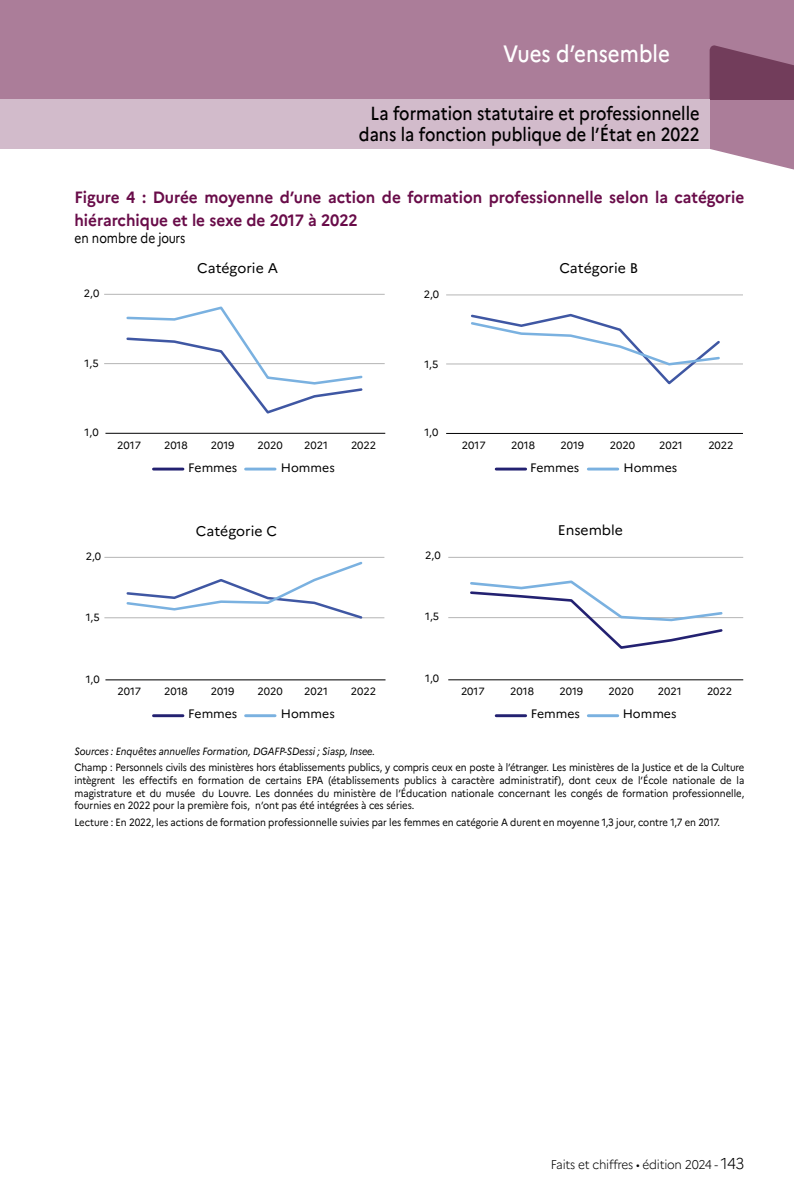
<style>
.page{position:relative;width:794px;height:1191px;background:#fff}
.page>*{position:absolute;margin:0;border:0;box-sizing:border-box;transform-origin:0 0}
.t1{font:500 23.62px "Marianne";color:#fff;scale:.87 1}
.t2{font:500 18.9px/21px "Marianne";color:#000;text-align:right;scale:.87 1}
.t3{font:700 16.45px/22.8px "Marianne";color:#690c49;scale:.94 1}
.t4{font:14px "Marianne Regular 2";color:#000}
._05_Sous-titre_FaG{font:14px "Marianne";color:#000;scale:.85 1}
.t5{font:300 12.6px "Marianne";letter-spacing:-.02em;color:#000;scale:.94 1}
.t6{font:12.25px "Marianne Regular 2";color:#000}
._05_Note{font:10.5px/12.6px "Marianne";color:#000;text-align:justify;scale:.9 1}
.t7{font:10.5px "Marianne Regular 2";color:#000}
._05_Source{font:italic 10.5px "Marianne";color:#000;scale:.9 1}
.s1{font-size:15.75px}
</style>
<div class="page">
<div style="left:0;top:0;width:794px;height:99px;background:#ab7d99"></div>
<svg style="left:709px;top:45px;width:85px;height:125px"></svg>
<div style="left:0;top:99px;width:709px;height:50px;background:#d2bbcb"></div>
<hr style="left:496px;top:467px;width:29px;height:3px;background:#232171">
<hr style="left:588px;top:467px;width:30px;height:3px;background:#7ab1e0">
<hr style="left:153px;top:467px;width:30px;height:3px;background:#232171">
<hr style="left:246px;top:467px;width:29px;height:3px;background:#7ab1e0">
<hr style="left:153px;top:714px;width:30px;height:3px;background:#232171">
<hr style="left:246px;top:714px;width:29px;height:3px;background:#7ab1e0">
<hr style="left:496px;top:714px;width:29px;height:3px;background:#232171">
<hr style="left:588px;top:714px;width:30px;height:3px;background:#7ab1e0">
<hr style="left:446px;top:294px;width:297px;height:1px;background:#020203">
<hr style="left:446px;top:363px;width:297px;height:1px;background:#020203">
<hr style="left:104px;top:294px;width:281px;height:1px;background:#020203">
<hr style="left:104px;top:363px;width:281px;height:1px;background:#020203">
<hr style="left:448px;top:557px;width:295px;height:1px;background:#020203">
<hr style="left:448px;top:617px;width:295px;height:1px;background:#020203">
<hr style="left:104px;top:557px;width:280px;height:1px;background:#020203">
<hr style="left:104px;top:617px;width:280px;height:1px;background:#020203">
<hr style="left:105px;top:433px;width:280px;height:1px;background:#020203">
<hr style="left:446px;top:433px;width:297px;height:1px;background:#020203">
<hr style="left:448px;top:679px;width:295px;height:1px;background:#020203">
<hr style="left:105px;top:679px;width:280px;height:1px;background:#020203">
<svg style="left:125px;top:561px;width:239px;height:58px"></svg>
<svg style="left:468px;top:580px;width:256px;height:69px"></svg>
<svg style="left:125px;top:306px;width:239px;height:108px"></svg>
<svg style="left:469px;top:313px;width:253px;height:72px"></svg>
<h1 class="t1" style="left:503px;top:39px;width:193px">Vues d’ensemble</h1>
<h2 class="t2" style="left:359px;top:102px;width:393px">La formation statutaire et professionnelle dans la fonction publique de l’État en 2022</h2>
<p class="t3" style="left:74px;top:186px;width:714px">Figure 4 : Durée moyenne d’une action de formation professionnelle selon la catégorie hiérarchique et le sexe de 2017 à 2022</p>
<p class="_05_Sous-titre_FaG" style="left:74px;top:229px;width:132px">en nombre de jours</p>
<p class="t7" style="left:84px;top:287px;width:17px">2,0</p>
<p class="t4" style="left:197px;top:259px;width:82px">Catégorie A</p>
<p class="t4" style="left:559px;top:259px;width:80px">Catégorie B</p>
<p class="t7" style="left:424px;top:288px;width:17px">2,0</p>
<p class="t7" style="left:85px;top:356px;width:16px">1,5</p>
<p class="t7" style="left:424px;top:357px;width:16px">1,5</p>
<p class="t7" style="left:85px;top:425px;width:16px">1,0</p>
<p class="t7" style="left:424px;top:425px;width:16px">1,0</p>
<p class="t7" style="left:117px;top:439px;width:25px">2017</p>
<p class="t7" style="left:164px;top:439px;width:25px">2018</p>
<p class="t7" style="left:211px;top:439px;width:25px">2019</p>
<p class="t7" style="left:257px;top:439px;width:27px">2020</p>
<p class="t7" style="left:304px;top:439px;width:25px">2021</p>
<p class="t7" style="left:351px;top:439px;width:27px">2022</p>
<p class="t7" style="left:462px;top:439px;width:25px">2017</p>
<p class="t7" style="left:511px;top:439px;width:25px">2018</p>
<p class="t7" style="left:560px;top:439px;width:25px">2019</p>
<p class="t7" style="left:610px;top:439px;width:27px">2020</p>
<p class="t7" style="left:659px;top:439px;width:25px">2021</p>
<p class="t7" style="left:708px;top:439px;width:27px">2022</p>
<p class="t6" style="left:188px;top:460px;width:51px">Femmes</p>
<p class="t6" style="left:281px;top:460px;width:55px">Hommes</p>
<p class="t6" style="left:530px;top:460px;width:51px">Femmes</p>
<p class="t6" style="left:623px;top:460px;width:55px">Hommes</p>
<p class="t7" style="left:86px;top:549px;width:17px">2,0</p>
<p class="t7" style="left:86px;top:610px;width:16px">1,5</p>
<p class="t4" style="left:196px;top:522px;width:83px">Catégorie C</p>
<p class="t7" style="left:425px;top:549px;width:17px">2,0</p>
<p class="t7" style="left:425px;top:610px;width:16px">1,5</p>
<p class="t4" style="left:558px;top:522px;width:67px">Ensemble</p>
<p class="t7" style="left:86px;top:672px;width:16px">1,0</p>
<p class="t7" style="left:425px;top:672px;width:16px">1,0</p>
<p class="t7" style="left:117px;top:685px;width:25px">2017</p>
<p class="t7" style="left:164px;top:685px;width:25px">2018</p>
<p class="t7" style="left:211px;top:685px;width:25px">2019</p>
<p class="t7" style="left:257px;top:685px;width:27px">2020</p>
<p class="t7" style="left:304px;top:685px;width:25px">2021</p>
<p class="t7" style="left:351px;top:685px;width:27px">2022</p>
<p class="t7" style="left:461px;top:685px;width:25px">2017</p>
<p class="t7" style="left:510px;top:685px;width:25px">2018</p>
<p class="t7" style="left:559px;top:685px;width:25px">2019</p>
<p class="t7" style="left:608px;top:685px;width:27px">2020</p>
<p class="t7" style="left:658px;top:685px;width:25px">2021</p>
<p class="t7" style="left:707px;top:685px;width:27px">2022</p>
<p class="t6" style="left:188px;top:706px;width:51px">Femmes</p>
<p class="t6" style="left:281px;top:706px;width:55px">Hommes</p>
<p class="t6" style="left:531px;top:706px;width:51px">Femmes</p>
<p class="t6" style="left:622px;top:706px;width:55px">Hommes</p>
<p class="_05_Source" style="left:74px;top:745px;width:335px">Sources : Enquêtes annuelles Formation, DGAFP-SDessi ; Siasp, Insee.</p>
<p class="_05_Note" style="left:74px;top:761px;width:746px">Champ : Personnels civils des ministères hors établissements publics, y compris ceux en poste à l’étranger. Les ministères de la Justice et de la Culture intègrent les effectifs en formation de certains EPA (établissements publics à caractère administratif), dont ceux de l’École nationale de la magistrature et du musée du Louvre. Les données du ministère de l’Éducation nationale concernant les congés de formation professionnelle, fournies en 2022 pour la première fois, n’ont pas été intégrées à ces séries.</p>
<p class="_05_Note" style="left:74px;top:815px;width:718px">Lecture : En 2022, les actions de formation professionnelle suivies par les femmes en catégorie A durent en moyenne 1,3 jour, contre 1,7 en 2017.</p>
<p class="t5" style="left:551px;top:1157px;width:207px">Faits et chiffres • édition 2024 - <span class="s1">143</span></p>
</div>
